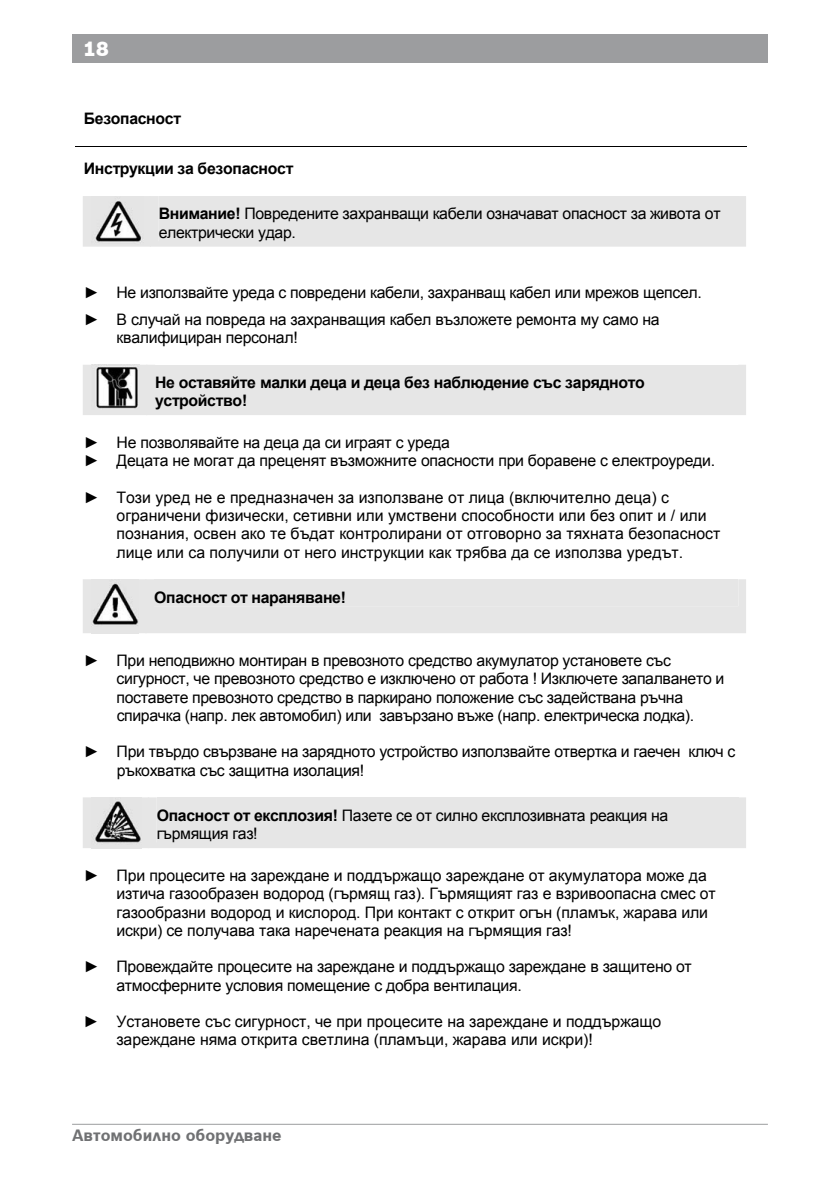
<style>
.page{position:relative;width:840px;height:1191px;background:#fff}
.page>*{position:absolute;margin:0;border:0;box-sizing:border-box;transform-origin:0 0}
.t1{font:900 20px "Bosch Sans";color:#fff}
.t2{font:700 16px "Bosch Sans";color:#707173}
.t3{font:15.8px/18.2px "Arial";letter-spacing:-.015em;color:#000}
.t4{font:700 15.8px/18.2px "Arial";letter-spacing:-.02em;color:#000}
.s1{font-weight:700}
</style>
<div class="page">
<div style="left:72px;top:34px;width:695px;height:28px;background:#9c9d9f"></div>
<hr style="left:72px;top:1123px;width:695px;height:1px;background:#9c9d9f">
<hr style="left:75px;top:146px;width:670px;height:1px;background:#000">
<svg style="left:83px;top:196px;width:662px;height:51px;background:#d8d8d8"></svg>
<div style="left:159px;top:196px;width:579px;height:27px;background:#e6e6e6"></div>
<div style="left:159px;top:223px;width:579px;height:18px;background:#e6e6e6"></div>
<svg style="left:83px;top:365px;width:662px;height:50px;background:#c8c8c8"></svg>
<div style="left:155px;top:365px;width:583px;height:26px;background:#e6e6e6"></div>
<div style="left:155px;top:391px;width:583px;height:19px;background:#e6e6e6"></div>
<div style="left:83px;top:579px;width:662px;height:54px;background:#e6e6e6"></div>
<div style="left:154px;top:579px;width:583px;height:27px;background:#e6e6e6"></div>
<svg style="left:83px;top:797px;width:662px;height:51px;background:#d0d0d0"></svg>
<div style="left:157px;top:797px;width:581px;height:27px;background:#e6e6e6"></div>
<div style="left:157px;top:824px;width:581px;height:18px;background:#e6e6e6"></div>
<p class="t1" style="left:83px;top:36px;width:27px">18</p>
<p class="t4" style="left:84px;top:110px;width:99px">Безопасност</p>
<p class="t4" style="left:84px;top:160px;width:211px">Инструкции за безопасност</p>
<p class="t3" style="left:159px;top:205px;width:563px"><span class="s1">Внимание!</span> Повредените захранващи кабели означават опасност за живота от електрически удар.</p>
<p class="t3" style="left:84px;top:279px;width:619px;line-height:26.8px">► Не използвайте уреда с повредени кабели, захранващ кабел или мрежов щепсел. ► В случай на повреда на захранващия кабел възложете ремонта му само на</p>
<p class="t3" style="left:116px;top:328px;width:183px">квалифициран персонал!</p>
<p class="t4" style="left:155px;top:374px;width:491px">Не оставяйте малки деца и деца без наблюдение със зарядното устройство!</p>
<p class="t3" style="left:84px;top:433px;width:632px">► Не позволявайте на деца да си играят с уреда<br>► Децата не могат да преценят възможните опасности при боравене с електроуреди.</p>
<p class="t3" style="left:116px;top:488px;width:605px;text-indent:-33px">► Този уред не е предназначен за използване от лица (включително деца) с ограничени физически, сетивни или умствени способности или без опит и / или познания, освен ако те бъдат контролирани от отговорно за тяхната безопасност лице или са получили от него инструкции как трябва да се използва уредът.</p>
<p class="t4" style="left:154px;top:588px;width:193px">Опасност от нараняване!</p>
<p class="t3" style="left:116px;top:651px;width:609px;text-indent:-33px">► При неподвижно монтиран в превозното средство акумулатор установете със сигурност, че превозното средство е изключено от работа ! Изключете запалването и поставете превозното средство в паркирано положение със задействана ръчна спирачка (напр. лек автомобил) или завързано въже (напр. електрическа лодка).</p>
<p class="t3" style="left:117px;top:743px;width:620px;text-indent:-33px">► При твърдо свързване на зарядното устройство използвайте отвертка и гаечен ключ с ръкохватка със защитна изолация!</p>
<p class="t3" style="left:157px;top:806px;width:512px"><span class="s1">Опасност от експлозия!</span> Пазете се от силно експлозивната реакция на гърмящия газ!</p>
<p class="t3" style="left:116px;top:866px;width:600px;text-indent:-33px">► При процесите на зареждане и поддържащо зареждане от акумулатора може да изтича газообразен водород (гърмящ газ). Гърмящият газ е взривоопасна смес от газообразни водород и кислород. При контакт с открит огън (пламък, жарава или искри) се получава така наречената реакция на гърмящия газ!</p>
<p class="t3" style="left:116px;top:957px;width:576px;text-indent:-33px">► Провеждайте процесите на зареждане и поддържащо зареждане в защитено от атмосферните условия помещение с добра вентилация.</p>
<p class="t3" style="left:116px;top:1012px;width:546px;text-indent:-33px">► Установете със сигурност, че при процесите на зареждане и поддържащо зареждане няма открита светлина (пламъци, жарава или искри)!</p>
<p class="t2" style="left:72px;top:1125px;width:211px">Автомобилно оборудване</p>
</div>
